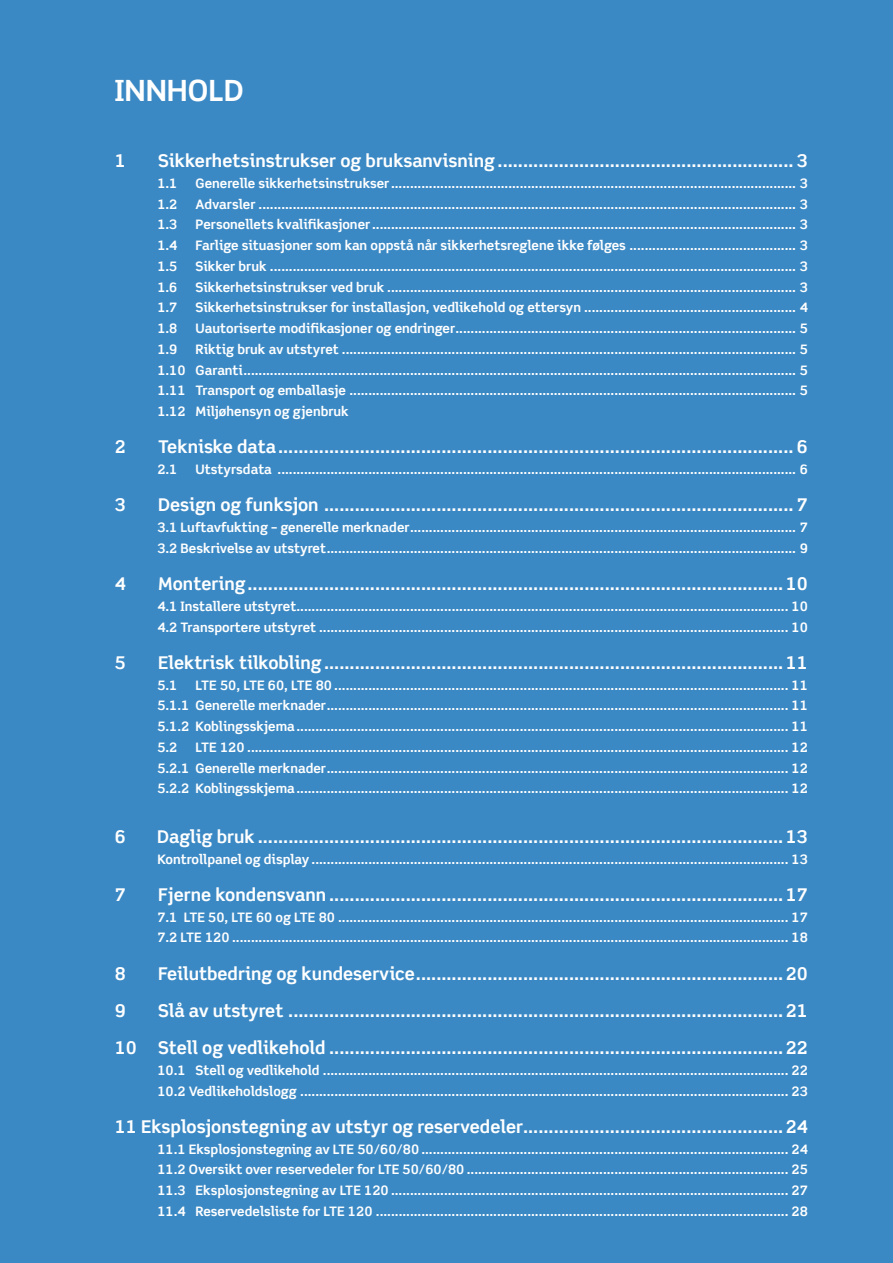
<style>
.page{position:relative;width:893px;height:1263px;background:#3b89c4}
.page>*{position:absolute;margin:0;border:0;box-sizing:border-box;transform-origin:0 0}
.t1{font:700 29.25px "Scene Alt";color:#fff}
.t2{font:700 17.55px/37.2px "Scene Alt";color:#fff;text-align:right}
.t3{font:700 13.05px/20.7px "Scene Alt";color:#fff;text-align:justify}
</style>
<div class="page">
<h1 class="t1" style="left:115px;top:72px;width:130px">INNHOLD</h1>
<h2 class="t2" style="left:115px;top:142px;width:13px">1</h2>
<h2 class="t2" style="left:158px;top:142px;width:651px">Sikkerhetsinstrukser og bruksanvisning.......................................................... 3</h2>
<p class="t3" style="left:157px;top:173px;width:22px">1.1</p>
<p class="t3" style="left:196px;top:173px;width:614px">Generelle sikkerhetsinstrukser........................................................................................................... 3</p>
<p class="t3" style="left:157px;top:193px;width:22px">1.2</p>
<p class="t3" style="left:196px;top:193px;width:614px">Advarsler .............................................................................................................................................. 3</p>
<p class="t3" style="left:157px;top:214px;width:22px">1.3</p>
<p class="t3" style="left:196px;top:214px;width:614px">Personellets kvalifikasjoner................................................................................................................ 3</p>
<p class="t3" style="left:157px;top:235px;width:22px">1.4</p>
<p class="t3" style="left:196px;top:235px;width:614px">Farlige situasjoner som kan oppstå når sikkerhetsreglene ikke følges ............................................ 3</p>
<p class="t3" style="left:157px;top:256px;width:22px">1.5</p>
<p class="t3" style="left:196px;top:256px;width:614px">Sikker bruk ........................................................................................................................................... 3</p>
<p class="t3" style="left:157px;top:276px;width:22px">1.6</p>
<p class="t3" style="left:196px;top:276px;width:614px">Sikkerhetsinstrukser ved bruk ............................................................................................................ 3</p>
<p class="t3" style="left:157px;top:297px;width:22px">1.7</p>
<p class="t3" style="left:196px;top:297px;width:614px">Sikkerhetsinstrukser for installasjon, vedlikehold og ettersyn ........................................................ 4</p>
<p class="t3" style="left:157px;top:318px;width:22px">1.8</p>
<p class="t3" style="left:196px;top:318px;width:614px">Uautoriserte modifikasjoner og endringer.......................................................................................... 5</p>
<p class="t3" style="left:157px;top:339px;width:22px">1.9</p>
<p class="t3" style="left:157px;top:339px;width:652px;text-indent:38px">Riktig bruk av utstyret ........................................................................................................................ 5<br>1.10 Garanti.................................................................................................................................................. 5<br>1.11 Transport og emballasje ...................................................................................................................... 5<br>1.12 Miljøhensyn og gjenbruk</p>
<h2 class="t2" style="left:115px;top:428px;width:13px">2</h2>
<h2 class="t2" style="left:158px;top:428px;width:651px">Tekniske data..................................................................................................... 6</h2>
<p class="t3" style="left:157px;top:459px;width:22px">2.1</p>
<p class="t3" style="left:196px;top:459px;width:614px">Utstyrsdata ......................................................................................................................................... 6</p>
<h2 class="t2" style="left:115px;top:486px;width:13px">3</h2>
<h2 class="t2" style="left:158px;top:486px;width:651px">Design og funksjon ............................................................................................ 7</h2>
<p class="t3" style="left:157px;top:517px;width:652px">3.1 Luftavfukting – generelle merknader...................................................................................................... 7<br>3.2 Beskrivelse av utstyret............................................................................................................................ 9</p>
<h2 class="t2" style="left:115px;top:565px;width:13px">4</h2>
<h2 class="t2" style="left:158px;top:565px;width:651px">Montering.........................................................................................................10</h2>
<p class="t3" style="left:157px;top:596px;width:652px">4.1 Installere utstyret.................................................................................................................................. 10<br>4.2 Transportere utstyret ............................................................................................................................ 10</p>
<h2 class="t2" style="left:115px;top:644px;width:13px">5</h2>
<h2 class="t2" style="left:158px;top:644px;width:651px">Elektrisk tilkobling..........................................................................................11</h2>
<p class="t3" style="left:157px;top:674px;width:22px">5.1</p>
<p class="t3" style="left:157px;top:674px;width:652px;text-indent:38px">LTE 50, LTE 60, LTE 80 ........................................................................................................................ 11<br>5.1.1 Generelle merknader.......................................................................................................................... 11<br>5.1.2 Koblingsskjema.................................................................................................................................. 11<br>5.2</p>
<p class="t3" style="left:157px;top:737px;width:652px;text-indent:38px">LTE 120 ............................................................................................................................................... 12<br>5.2.1 Generelle merknader.......................................................................................................................... 12<br>5.2.2 Koblingsskjema.................................................................................................................................. 12</p>
<h2 class="t2" style="left:115px;top:818px;width:13px">6</h2>
<h2 class="t2" style="left:157px;top:818px;width:652px">Daglig bruk .......................................................................................................13</h2>
<p class="t3" style="left:157px;top:848px;width:652px">Kontrollpanel og display .............................................................................................................................. 13</p>
<h2 class="t2" style="left:115px;top:876px;width:13px">7</h2>
<h2 class="t2" style="left:158px;top:876px;width:651px">Fjerne kondensvann .........................................................................................17</h2>
<p class="t3" style="left:157px;top:906px;width:652px">7.1 LTE 50, LTE 60 og LTE 80 ....................................................................................................................... 17<br>7.2 LTE 120 ................................................................................................................................................... 18</p>
<h2 class="t2" style="left:115px;top:955px;width:13px">8</h2>
<h2 class="t2" style="left:158px;top:955px;width:651px">Feilutbedring og kundeservice........................................................................20</h2>
<h2 class="t2" style="left:115px;top:992px;width:13px">9</h2>
<p class="t2" style="left:115px;top:992px;width:694px">Slå av utstyret .................................................................................................21<br>10 Stell og vedlikehold .........................................................................................22</p>
<p class="t3" style="left:157px;top:1060px;width:652px">10.1 Stell og vedlikehold ........................................................................................................................... 22<br>10.2 Vedlikeholdslogg ................................................................................................................................. 23</p>
<h2 class="t2" style="left:115px;top:1108px;width:694px">11 Eksplosjonstegning av utstyr og reservedeler...................................................24</h2>
<p class="t3" style="left:157px;top:1138px;width:652px">11.1 Eksplosjonstegning av LTE 50/60/80 ................................................................................................. 24<br>11.2 Oversikt over reservedeler for LTE 50/60/80 ..................................................................................... 25<br>11.3 Eksplosjonstegning av LTE 120 ......................................................................................................... 27<br>11.4 Reservedelsliste for LTE 120 ............................................................................................................. 28</p>
</div>
